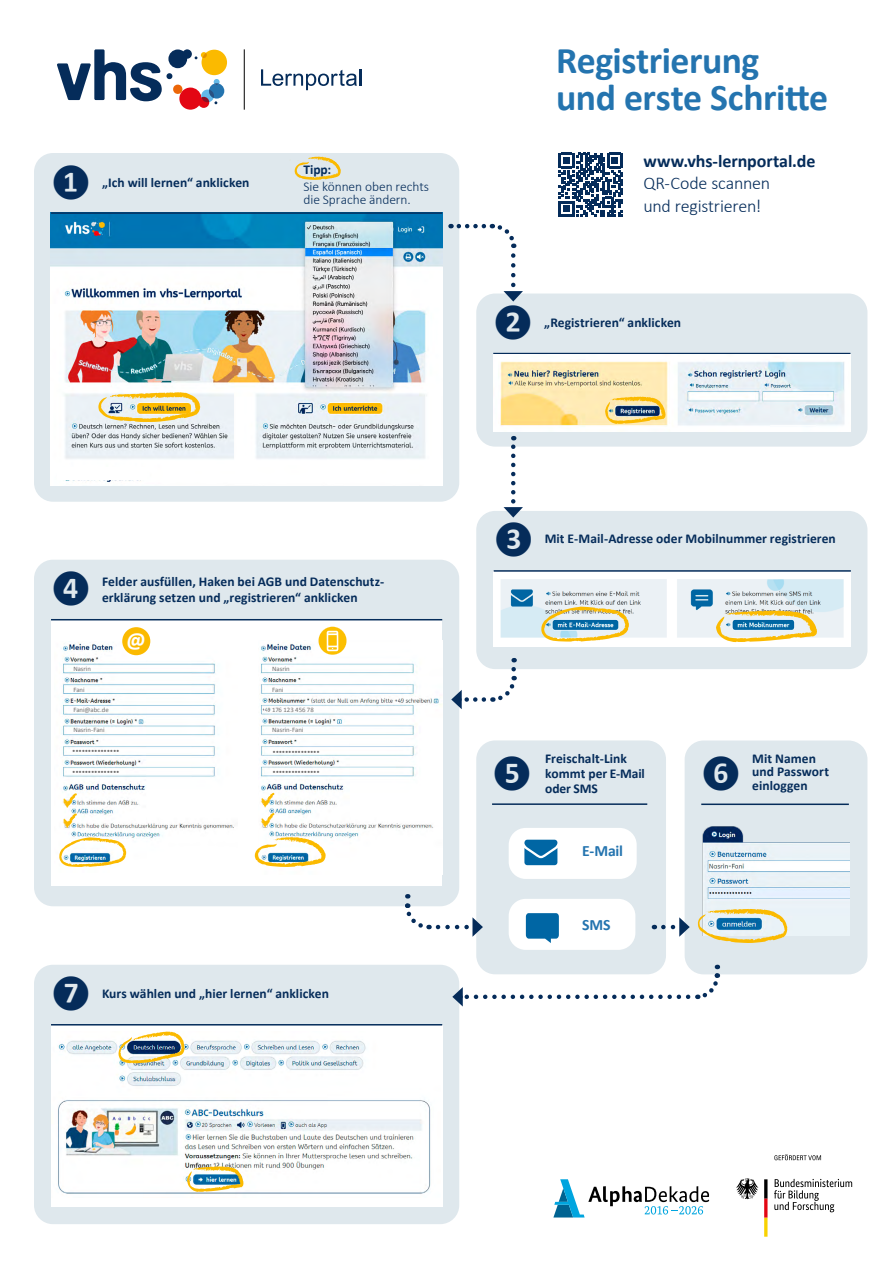
<style>
.page{position:relative;width:893px;height:1263px;background:#fff}
.page>*{position:absolute;margin:0;border:0;box-sizing:border-box;transform-origin:0 0}
.t1{font:700 37.72px/36.2px "Calibri";letter-spacing:-.015em;color:#2474af}
.t2{font:700 30px "Calibri";color:#052c5a}
.t3{font:700 21.45px "Calibri";color:#fff}
.t4{font:700 18px/22.5px "Calibri";letter-spacing:-.005em;color:#052c5a}
.t5{font:300 18px "Calibri";letter-spacing:-.015em;color:#052c5a}
.t6{font:700 15.75px "Calibri";letter-spacing:-.015em;color:#2474af}
.t7{font:700 13.5px/15px "Calibri";letter-spacing:.005em;color:#052c5a}
.t8{font:300 13.5px/17.2px "Calibri";letter-spacing:-.005em;color:#052c5a}
.t9{font:6.75px "Calibri";color:#706f6f}
.s1{font-weight:700}
.s2{font-weight:300}
</style>
<div class="page">
<hr style="left:244px;top:49px;width:1px;height:61px;background:#000">
<svg style="left:57px;top:49px;width:170px;height:61px"></svg>
<svg style="left:261px;top:69px;width:100px;height:21px"></svg>
<svg style="left:559px;top:153px;width:63px;height:63px"></svg>
<svg style="left:553px;top:1179px;width:156px;height:38px"></svg>
<svg style="left:774px;top:1179px;width:78px;height:33px"></svg>
<svg style="left:736px;top:1178px;width:22px;height:21px"></svg>
<svg style="left:764px;top:1179px;width:3px;height:58px"></svg>
<svg style="left:774px;top:1154px;width:47px;height:6px"></svg>
<div style="left:34px;top:153px;width:425px;height:349px;background:#dfe8ed;border-radius:19px"></div>
<img style="left:51px;top:214px;width:391px;height:271px">
<hr style="left:51px;top:212px;width:391px;height:2px;background:#052c5a">
<svg style="left:98px;top:392px;width:102px;height:30px"></svg>
<svg style="left:294px;top:156px;width:47px;height:24px"></svg>
<div style="left:57px;top:468px;width:89px;height:12px;background:#fff"></div>
<div style="left:34px;top:965px;width:425px;height:259px;background:#dfe8ed;border-radius:19px"></div>
<div style="left:51px;top:1025px;width:391px;height:182px;background:#fff"></div>
<img style="left:58px;top:1040px;width:373px;height:154px">
<hr style="left:51px;top:1024px;width:391px;height:1px;background:#052c5a">
<svg style="left:187px;top:1166px;width:56px;height:26px"></svg>
<svg style="left:118px;top:1031px;width:67px;height:32px"></svg>
<div style="left:476px;top:293px;width:391px;height:154px;background:#dfe8ed;border-radius:19px"></div>
<hr style="left:493px;top:353px;width:357px;height:1px;background:#052c5a">
<img style="left:493px;top:354px;width:357px;height:78px">
<svg style="left:605px;top:396px;width:60px;height:28px;background:#c2b379"></svg>
<div style="left:34px;top:560px;width:425px;height:346px;background:#dfe8ed;border-radius:19px"></div>
<div style="left:51px;top:620px;width:387px;height:265px;background:#fff"></div>
<img style="left:61px;top:642px;width:173px;height:212px">
<div style="left:259px;top:620px;width:183px;height:265px;background:#fff"></div>
<img style="left:260px;top:642px;width:182px;height:197px">
<hr style="left:51px;top:619px;width:391px;height:1px;background:#052c5a">
<div style="left:122px;top:627px;width:28px;height:28px;background:#fbba00;border-radius:50%"></div>
<div style="left:318px;top:627px;width:29px;height:28px;background:#fcbf00;border-radius:50%"></div>
<svg style="left:326px;top:627px;width:13px;height:28px"></svg>
<svg style="left:59px;top:837px;width:67px;height:30px"></svg>
<svg style="left:255px;top:837px;width:71px;height:30px"></svg>
<svg style="left:261px;top:792px;width:14px;height:36px"></svg>
<svg style="left:63px;top:793px;width:14px;height:35px"></svg>
<div style="left:476px;top:740px;width:190px;height:234px;background:#dfe8ed;border-radius:19px"></div>
<div style="left:509px;top:828px;width:128px;height:51px;background:#fff;border-radius:17px"></div>
<svg style="left:524px;top:840px;width:33px;height:25px"></svg>
<div style="left:509px;top:899px;width:126px;height:51px;background:#fff;border-radius:17px"></div>
<svg style="left:526px;top:913px;width:33px;height:30px"></svg>
<hr style="left:492px;top:803px;width:155px;height:2px;background:#052c5a">
<div style="left:685px;top:740px;width:182px;height:234px;background:#dfe8ed;border-radius:19px"></div>
<img style="left:702px;top:826px;width:147px;height:109px">
<hr style="left:701px;top:803px;width:148px;height:2px;background:#052c5a">
<svg style="left:698px;top:908px;width:89px;height:35px"></svg>
<div style="left:476px;top:511px;width:391px;height:158px;background:#dfe8ed;border-radius:19px"></div>
<div style="left:494px;top:571px;width:357px;height:76px;background:#fff"></div>
<img style="left:500px;top:579px;width:344px;height:64px">
<hr style="left:494px;top:570px;width:357px;height:2px;background:#052c5a">
<svg style="left:541px;top:607px;width:88px;height:35px;background:#bdc8b1"></svg>
<svg style="left:716px;top:610px;width:101px;height:32px;background:#c7cba8"></svg>
<svg style="left:459px;top:223px;width:58px;height:25px"></svg>
<svg style="left:504px;top:255px;width:19px;height:47px"></svg>
<svg style="left:696px;top:965px;width:25px;height:35px"></svg>
<svg style="left:452px;top:987px;width:236px;height:19px"></svg>
<svg style="left:405px;top:894px;width:25px;height:36px"></svg>
<svg style="left:438px;top:917px;width:45px;height:20px"></svg>
<svg style="left:491px;top:669px;width:26px;height:33px"></svg>
<svg style="left:451px;top:690px;width:33px;height:19px"></svg>
<svg style="left:511px;top:436px;width:4px;height:65px"></svg>
<svg style="left:504px;top:507px;width:19px;height:11px"></svg>
<svg style="left:654px;top:925px;width:19px;height:4px"></svg>
<svg style="left:679px;top:917px;width:11px;height:20px"></svg>
<p class="t2" style="left:51px;top:163px;width:41px">❶</p>
<p class="t7" style="left:102px;top:175px;width:149px">„Ich will lernen“ anklicken</p>
<p class="t8" style="left:304px;top:160px;width:127px"><span class="s1">Tipp:<br></span>Sie können oben rechts</p>
<p class="t8" style="left:304px;top:191px;width:109px">die Sprache ändern.</p>
<p class="t1" style="left:556px;top:43px;width:273px">Registrierung und erste Schritte</p>
<p class="t4" style="left:643px;top:150px;width:174px">www.vhs-lernportal.de<br><span class="s2">QR-Code scannen</span></p>
<p class="t5" style="left:643px;top:195px;width:120px">und registrieren!</p>
<p class="t2" style="left:493px;top:304px;width:41px">❷</p>
<p class="t7" style="left:544px;top:315px;width:138px">„Registrieren“ anklicken</p>
<p class="t2" style="left:51px;top:570px;width:41px">❹</p>
<p class="t7" style="left:51px;top:573px;width:335px;line-height:16.5px;text-indent:51px">Felder ausfüllen, Haken bei AGB und Datenschutz--erklärung setzen und „registrieren“ anklicken</p>
<p class="t3" style="left:127px;top:626px;width:21px">@</p>
<p class="t9" style="left:73px;top:665px;width:19px">Nasrin</p>
<p class="t9" style="left:272px;top:665px;width:19px">Nasrin</p>
<p class="t9" style="left:73px;top:685px;width:13px">Fani</p>
<p class="t9" style="left:272px;top:685px;width:13px">Fani</p>
<p class="t9" style="left:73px;top:706px;width:37px">Fani@abc.de</p>
<p class="t9" style="left:272px;top:706px;width:43px">176 123 456 78</p>
<p class="t9" style="left:73px;top:726px;width:33px">Nasrin-Fani</p>
<p class="t9" style="left:72px;top:747px;width:49px">•••••••••••••••</p>
<p class="t9" style="left:72px;top:767px;width:49px">•••••••••••••••</p>
<p class="t9" style="left:272px;top:726px;width:33px">Nasrin-Fani</p>
<p class="t9" style="left:273px;top:747px;width:49px">•••••••••••••••</p>
<p class="t9" style="left:273px;top:767px;width:49px">•••••••••••••••</p>
<p class="t2" style="left:51px;top:975px;width:41px">❼</p>
<p class="t7" style="left:102px;top:986px;width:228px">Kurs wählen und „hier lernen“ anklicken</p>
<p class="t2" style="left:494px;top:521px;width:41px">❸</p>
<p class="t7" style="left:545px;top:531px;width:293px">Mit E-Mail-Adresse oder Mobilnummer registrieren</p>
<p class="t2" style="left:492px;top:754px;width:41px">❺</p>
<p class="t7" style="left:545px;top:751px;width:101px">Freischalt-Link kommt per E-Mail oder SMS</p>
<p class="t2" style="left:701px;top:755px;width:41px">❻</p>
<p class="t7" style="left:752px;top:751px;width:78px;line-height:13.5px">Mit Namen und Passwort einloggen</p>
<p class="t6" style="left:582px;top:841px;width:42px">E-Mail</p>
<p class="t6" style="left:582px;top:914px;width:30px">SMS</p>
</div>
